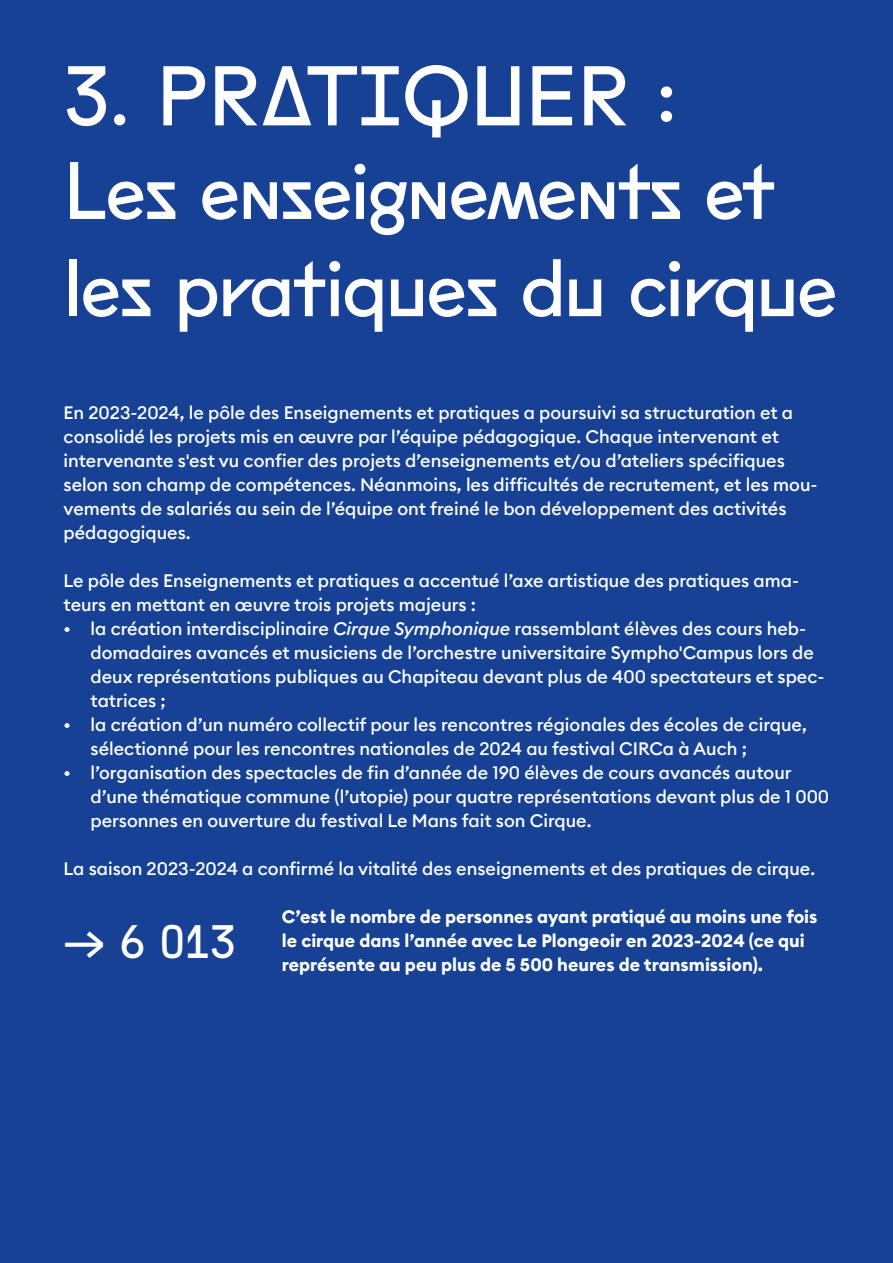
<style>
.page{position:relative;width:893px;height:1263px;background:#164194}
.page>*{position:absolute;margin:0;border:0;box-sizing:border-box;transform-origin:0 0}
.t1{font:81px "Fugue Tails";color:#fff}
.t2{font:78px/97.2px "Fugue Tails";letter-spacing:-.03em;color:#fff}
.t3{font:45px "Fugue Tails";color:#fff}
.t4{font:500 18px/24px "Euclid Circular B";color:#fff}
.t5{font:700 18px/24px "Euclid Circular B";color:#fff}
.s1{font-style:italic}
</style>
<div class="page">
<h1 class="t1" style="left:64px;top:33px;width:615px">3. PRATIQUER :</h1>
<h2 class="t2" style="left:64px;top:136px;width:776px">Les enseignements et les pratiques du cirque</h2>
<p class="t4" style="left:64px;top:401px;width:755px">En 2023-2024, le pôle des Enseignements et pratiques a poursuivi sa structuration et a consolidé les projets mis en œuvre par l’équipe pédagogique. Chaque intervenant et intervenante s'est vu confier des projets d’enseignements et/ou d’ateliers spécifiques selon son champ de compétences. Néanmoins, les difficultés de recrutement, et les mou&shy;vements de salariés au sein de l’équipe ont freiné le bon développement des activités pédagogiques.</p>
<p class="t4" style="left:64px;top:569px;width:737px">Le pôle des Enseignements et pratiques a accentué l’axe artistique des pratiques ama&shy;teurs en mettant en œuvre trois projets majeurs :</p>
<p class="t4" style="left:91px;top:617px;width:735px;text-indent:-27px">• la création interdisciplinaire <span class="s1">Cirque Symphonique</span> rassemblant élèves des cours heb&shy;domadaires avancés et musiciens de l’orchestre universitaire Sympho'Campus lors de deux représentations publiques au Chapiteau devant plus de 400 spectateurs et spec&shy;tatrices ;</p>
<p class="t4" style="left:91px;top:713px;width:718px;text-indent:-27px">• la création d’un numéro collectif pour les rencontres régionales des écoles de cirque, sélectionné pour les rencontres nationales de 2024 au festival CIRCa à Auch ;</p>
<p class="t4" style="left:91px;top:761px;width:740px;text-indent:-27px">• l’organisation des spectacles de fin d’année de 190 élèves de cours avancés autour d’une thématique commune (l’utopie) pour quatre représentations devant plus de 1 000 personnes en ouverture du festival Le Mans fait son Cirque.</p>
<p class="t4" style="left:64px;top:857px;width:753px">La saison 2023-2024 a confirmé la vitalité des enseignements et des pratiques de cirque.</p>
<p class="t5" style="left:282px;top:905px;width:537px">C’est le nombre de personnes ayant pratiqué au moins une fois le cirque dans l’année avec Le Plongeoir en 2023-2024 (ce qui</p>
<h3 class="t3" style="left:64px;top:907px;width:173px">→ 6 013</h3>
<p class="t5" style="left:282px;top:953px;width:483px">représente au peu plus de 5 500 heures de transmission).</p>
</div>
